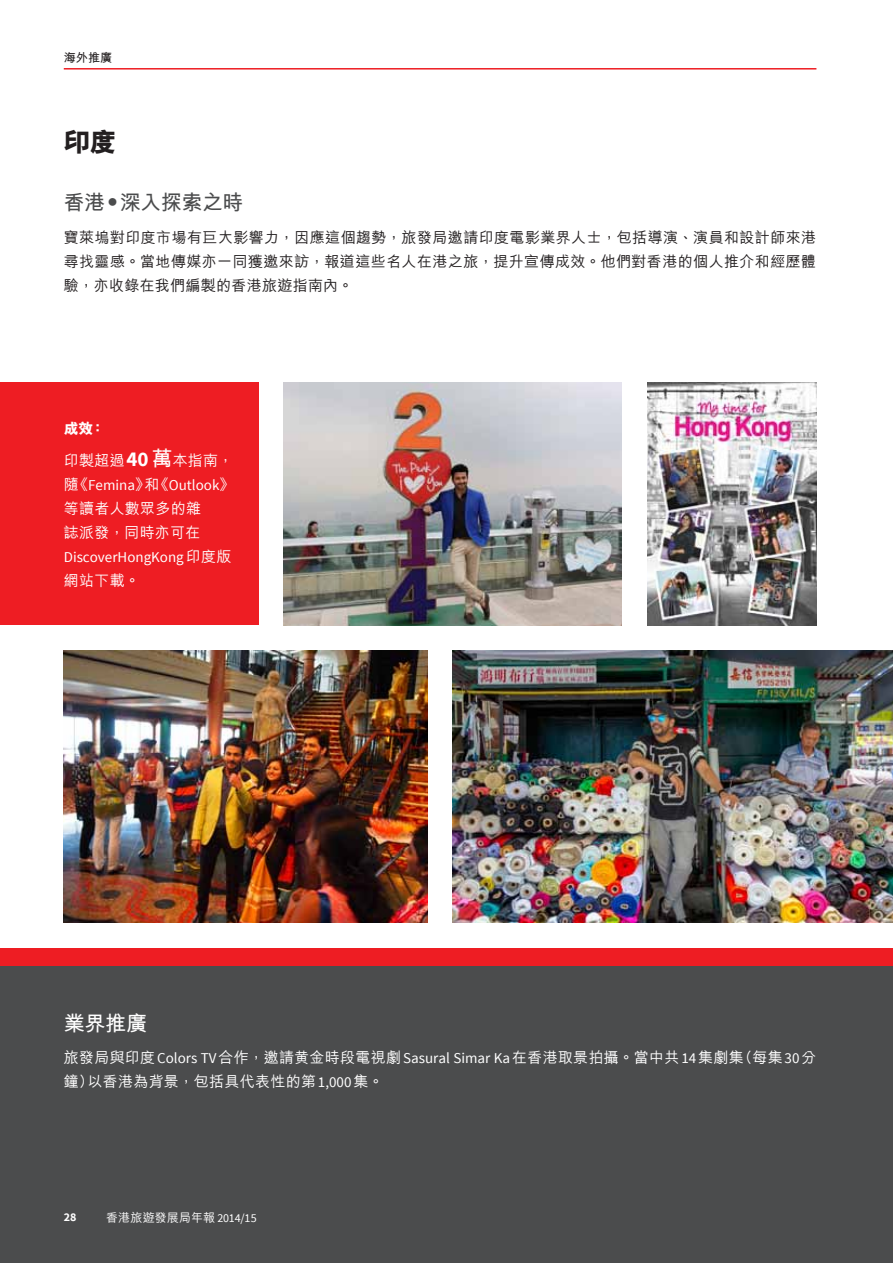
<style>
.page{position:relative;width:893px;height:1263px;background:#fff}
.page>*{position:absolute;margin:0;border:0;box-sizing:border-box;transform-origin:0 0}
.t1{font:800 27px "M Hei HK";color:#231f20}
.t2{font:700 21px "M Hei HK";letter-spacing:-.03em;color:#4b4c4d}
.t3{font:700 21px "M Hei HK";color:#fff}
._00_txt{font:500 15px/24px "M Hei HK";letter-spacing:.02em;color:#fff}
._00_txt-2{font:500 15px/24px "M Hei HK";letter-spacing:.03em;color:#231f20;text-align:justify}
.t4{font:800 15px "M Hei HK";color:#fff}
.t5{font:500 12px "M Hei HK";letter-spacing:.01em;color:#fff}
.t6{font:700 12px "M Hei HK";color:#231f20}
.t7{font:700 12px "Source Sans Pro";color:#fff}
.s1{font-family:"Source Sans Pro";font-weight:700;font-size:21px}
.s2{font-weight:700;font-size:21px}
.s3{font-family:"Source Sans Pro";font-weight:400}
</style>
<div class="page">
<hr style="left:64px;top:68px;width:752px;height:2px;background:#ee1d23">
<div style="left:0;top:948px;width:893px;height:315px;background:#4b4c4d"></div>
<div style="left:0;top:948px;width:893px;height:17px;background:#ee1d23"></div>
<img style="left:453px;top:651px;width:440px;height:272px">
<img style="left:64px;top:651px;width:363px;height:272px">
<div style="left:0;top:383px;width:258px;height:242px;background:#ee1d23"></div>
<img style="left:284px;top:383px;width:338px;height:242px">
<img style="left:647px;top:383px;width:169px;height:242px">
<p class="t6" style="left:64px;top:49px;width:50px">海外推廣</p>
<p class="t1" style="left:64px;top:128px;width:55px">印度</p>
<p class="t2" style="left:64px;top:187px;width:181px">香港•深入探索之時</p>
<p class="_00_txt-2" style="left:64px;top:224px;width:754px">寶萊塢對印度市場有巨大影響力，因應這個趨勢，旅發局邀請印度電影業界人士，包括導演、演員和設計師來港尋找靈感。當地傳媒亦一同獲邀來訪，報道這些名人在港之旅，提升宣傳成效。他們對香港的個人推介和經歷體驗，亦收錄在我們編製的香港旅遊指南內。</p>
<p class="t4" style="left:64px;top:420px;width:43px">成效：</p>
<p class="_00_txt" style="left:64px;top:447px;width:172px">印製超過<span class="s1">40</span><span class="s2">萬</span>本指南，隨《<span class="s3">Femina</span>》和《<span class="s3">Outlook</span>》等讀者人數眾多的雜<br>誌派發，同時亦可在<br><span class="s3">DiscoverHongKong</span>印度版網站下載。</p>
<p class="t3" style="left:64px;top:1008px;width:85px">業界推廣</p>
<p class="_00_txt" style="left:64px;top:1044px;width:754px">旅發局與印度<span class="s3">Colors TV</span>合作，邀請黄金時段電視劇<span class="s3">Sasural Simar Ka</span>在香港取景拍攝。當中共<span class="s3">14</span>集劇集（每集<span class="s3">30</span>分鐘）以香港為背景，包括具代表性的第<span class="s3">1,000</span>集。</p>
<p class="t7" style="left:64px;top:1209px;width:14px">28</p>
<p class="t5" style="left:106px;top:1208px;width:152px">香港旅遊發展局年報 <span class="s3">2014/15</span></p>
</div>
